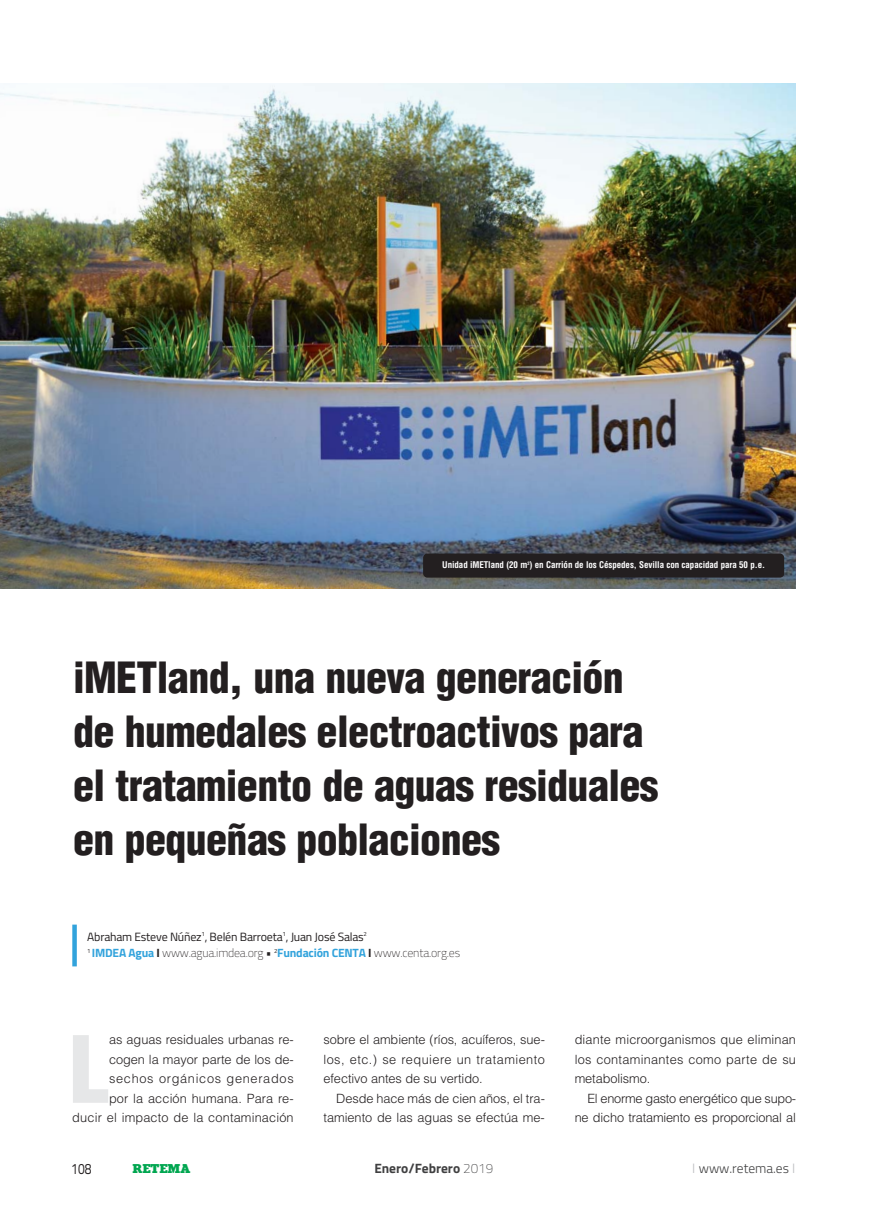
<style>
.page{position:relative;width:872px;height:1212px;background:#fff}
.page>*{position:absolute;margin:0;border:0;box-sizing:border-box;transform-origin:0 0}
.t1{font:900 condensed 90.15px "Helvetica";color:#e6e7e8}
.t2{font:900 condensed 42px/54px "Helvetica";letter-spacing:-.015em;color:#231f20}
.t3{font:15px "Titillium";color:#231f20;scale:.8 1}
.t4{font:700 13.5px "Titillium";color:#404041}
.t5{font:300 13.5px "Titillium";color:#404041}
.t6{font:300 12.75px/19.5px "Helvetica";letter-spacing:-.005em;color:#231f20;text-align:right}
.t7{font:12.75px "Merit";color:#00a650}
.t8{font:12px/16.5px "Titillium";letter-spacing:-.015em;color:#231f20}
.t9{font:700 condensed 9px "Helvetica";letter-spacing:-.01em;color:#fff}
.s1{font-weight:700;color:#32a3dc}
.s2{font-weight:700}
.s3{font-weight:100}
.s4{color:#bbbdc0}
</style>
<div class="page">
<div style="left:72px;top:924px;width:5px;height:42px;background:#32a3dc"></div>
<img style="left:0;top:83px;width:795px;height:505px">
<div style="left:423px;top:553px;width:361px;height:25px;background:#231f20;border-radius:4px"></div>
<p class="t9" style="left:442px;top:561px;width:324px">Unidad iMETland (20 m<sup>2</sup>) en Carrión de los Céspedes, Sevilla con capacidad para 50 p.e.</p>
<h2 class="t2" style="left:73px;top:654px;width:587px">iMETland, una nueva generación de humedales electroactivos para el tratamiento de aguas residuales en pequeñas poblaciones</h2>
<p class="t8" style="left:87px;top:930px;width:374px">Abraham Esteve Núñez<sup>1</sup>, Belén Barroeta<sup>1</sup>, Juan José Salas<sup>2<br>1</sup> <span class="s1">IMDEA Agua</span> <span class="s2">I</span> <span class="s3">www.agua.imdea.org •</span> <sup>2</sup><span class="s1">Fundación CENTA</span> <span class="s2">I</span> <span class="s3">www.centa.org.es</span></p>
<p class="t6" style="left:72px;top:1031px;width:223px">as aguas residuales urbanas re&shy;cogen la mayor parte de los de&shy;sechos orgánicos generados<br>por la acción humana. Para re-<br>ducir el impacto de la contaminación</p>
<p class="t6" style="left:323px;top:1031px;width:223px;text-align:justify">sobre el ambiente (ríos, acuíferos, sue&shy;los, etc.) se requiere un tratamiento efectivo antes de su vertido.</p>
<h1 class="t1" style="left:70px;top:1035px;width:42px">L</h1>
<p class="t6" style="left:323px;top:1090px;width:223px">Desde hace más de cien años, el tra&shy;tamiento de las aguas se efectúa me-</p>
<p class="t6" style="left:574px;top:1031px;width:223px;text-align:justify">diante microorganismos que eliminan los contaminantes como parte de su metabolismo.</p>
<p class="t6" style="left:574px;top:1090px;width:223px">El enorme gasto energético que supo&shy;ne dicho tratamiento es proporcional al</p>
<p class="t3" style="left:71px;top:1163px;width:27px">108</p>
<p class="t7" style="left:132px;top:1164px;width:59px">RETEMA</p>
<p class="t4" style="left:374px;top:1163px;width:121px">Enero/Febrero <span class="s3">2019</span></p>
<p class="t5" style="left:692px;top:1159px;width:105px"><span class="s4">I</span> www.retema.es <span class="s4">I</span></p>
</div>
